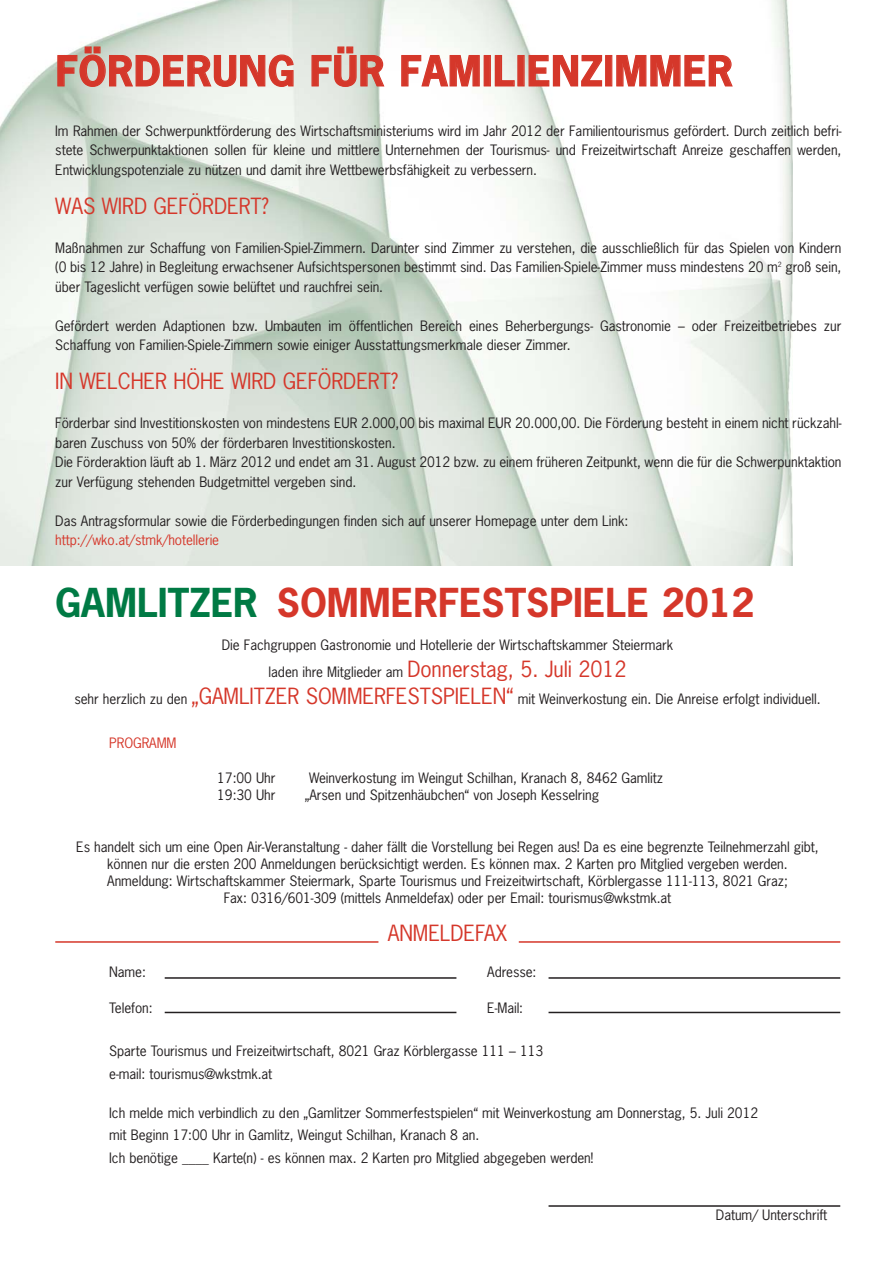
<style>
.page{position:relative;width:893px;height:1263px;background:#fff}
.page>*{position:absolute;margin:0;border:0;box-sizing:border-box;transform-origin:0 0}
.t1{font:700 39px "News Gothic Std";letter-spacing:.02em;color:#d5372a}
.t2{font:700 37.5px "News Gothic Std";color:#d5372a}
.t3{font:21px "News Gothic Std";letter-spacing:-.005em;color:#d5372a}
.t4{font:13.5px/19.5px "News Gothic Std";letter-spacing:-.005em;color:#231f20}
.t5{font:13.5px "News Gothic Std";letter-spacing:-.005em;color:#d5372a}
.s1{color:#d5372a}
.s2{color:#007a44}
.s3{font-size:21px;color:#d5372a}
</style>
<div class="page">
<img style="left:0;top:0;width:793px;height:566px">
<hr style="left:55px;top:941px;width:323px;height:2px;background:#d5372a">
<hr style="left:519px;top:941px;width:321px;height:2px;background:#d5372a">
<hr style="left:549px;top:1205px;width:291px;height:2px;background:#231f20">
<hr style="left:165px;top:977px;width:291px;height:2px;background:#231f20">
<hr style="left:165px;top:1012px;width:291px;height:1px;background:#231f20">
<hr style="left:549px;top:977px;width:291px;height:2px;background:#231f20">
<hr style="left:549px;top:1012px;width:291px;height:1px;background:#231f20">
<p class="t1" style="left:56px;top:53px;width:678px">FÖRDERUNG FÜR FAMILIENZIMMER</p>
<p class="t4" style="left:55px;top:122px;width:788px;text-align:justify">Im Rahmen der Schwerpunktförderung des Wirtschaftsministeriums wird im Jahr 2012 der Familientourismus gefördert. Durch zeitlich befri&shy;stete Schwerpunktaktionen sollen für kleine und mittlere Unternehmen der Tourismus- und Freizeitwirtschaft Anreize geschaffen werden, Entwicklungspotenziale zu nützen und damit ihre Wettbewerbsfähigkeit zu verbessern.</p>
<p class="t3" style="left:55px;top:196px;width:215px">WAS WIRD GEFÖRDERT?</p>
<p class="t4" style="left:55px;top:239px;width:788px;text-align:justify">Maßnahmen zur Schaffung von Familien-Spiel-Zimmern. Darunter sind Zimmer zu verstehen, die ausschließlich für das Spielen von Kindern (0 bis 12 Jahre) in Begleitung erwachsener Aufsichtspersonen bestimmt sind. Das Familien-Spiele-Zimmer muss mindestens 20 m<sup>2</sup> groß sein, über Tageslicht verfügen sowie belüftet und rauchfrei sein.</p>
<p class="t4" style="left:55px;top:317px;width:788px">Gefördert werden Adaptionen bzw. Umbauten im öffentlichen Bereich eines Beherbergungs- Gastronomie – oder Freizeitbetriebes zur<br>Schaffung von Familien-Spiele-Zimmern sowie einiger Ausstattungsmerkmale dieser Zimmer.</p>
<p class="t3" style="left:55px;top:372px;width:344px">IN WELCHER HÖHE WIRD GEFÖRDERT?</p>
<p class="t4" style="left:55px;top:414px;width:788px">Förderbar sind Investitionskosten von mindestens EUR 2.000,00 bis maximal EUR 20.000,00. Die Förderung besteht in einem nicht rückzahl&shy;baren Zuschuss von 50% der förderbaren Investitionskosten.<br>Die Förderaktion läuft ab 1. März 2012 und endet am 31. August 2012 bzw. zu einem früheren Zeitpunkt, wenn die für die Schwerpunktaktion zur Verfügung stehenden Budgetmittel vergeben sind.</p>
<p class="t4" style="left:55px;top:512px;width:575px">Das Antragsformular sowie die Förderbedingungen finden sich auf unserer Homepage unter dem Link: <span class="s1">http://wko.at/stmk/hotellerie</span></p>
<p class="t2" style="left:55px;top:585px;width:701px"><span class="s2">GAMLITZER</span> SOMMERFESTSPIELE 2012</p>
<p class="t4" style="left:74px;top:632px;width:748px;line-height:27px;text-align:center">Die Fachgruppen Gastronomie und Hotellerie der Wirtschaftskammer Steiermark<br>laden ihre Mitglieder am <span class="s3">Donnerstag, 5. Juli 2012<br></span>sehr herzlich zu den <span class="s3">„GAMLITZER SOMMERFESTSPIELEN“</span> mit Weinverkostung ein. Die Anreise erfolgt individuell.</p>
<p class="t5" style="left:109px;top:737px;width:69px">PROGRAMM</p>
<p class="t4" style="left:217px;top:769px;width:60px">17:00 Uhr</p>
<p class="t4" style="left:309px;top:769px;width:356px">Weinverkostung im Weingut Schilhan, Kranach 8, 8462 Gamlitz</p>
<p class="t4" style="left:217px;top:786px;width:60px">19:30 Uhr</p>
<p class="t4" style="left:305px;top:786px;width:296px">„Arsen und Spitzenhäubchen“ von Joseph Kesselring</p>
<p class="t4" style="left:76px;top:839px;width:744px;line-height:17.2px;text-align:center">Es handelt sich um eine Open Air-Veranstaltung - daher fällt die Vorstellung bei Regen aus! Da es eine begrenzte Teilnehmerzahl gibt, können nur die ersten 200 Anmeldungen berücksichtigt werden. Es können max. 2 Karten pro Mitglied vergeben werden.<br>Anmeldung: Wirtschaftskammer Steiermark, Sparte Tourismus und Freizeitwirtschaft, Körblergasse 111-113, 8021 Graz;<br>Fax: 0316/601-309 (mittels Anmeldefax) oder per Email: tourismus@wkstmk.at</p>
<p class="t3" style="left:388px;top:923px;width:121px">ANMELDEFAX</p>
<p class="t4" style="left:109px;top:963px;width:38px">Name:</p>
<p class="t4" style="left:487px;top:963px;width:51px">Adresse:</p>
<p class="t4" style="left:109px;top:999px;width:45px">Telefon:</p>
<p class="t4" style="left:487px;top:999px;width:37px">E-Mail:</p>
<p class="t4" style="left:109px;top:1041px;width:435px;line-height:22.5px">Sparte Tourismus und Freizeitwirtschaft, 8021 Graz Körblergasse 111 – 113 e-mail: tourismus@wkstmk.at</p>
<p class="t4" style="left:109px;top:1102px;width:650px;line-height:22.5px">Ich melde mich verbindlich zu den „Gamlitzer Sommerfestspielen“ mit Weinverkostung am Donnerstag, 5. Juli 2012 mit Beginn 17:00 Uhr in Gamlitz, Weingut Schilhan, Kranach 8 an.<br>Ich benötige ____ Karte(n) - es können max. 2 Karten pro Mitglied abgegeben werden!</p>
<p class="t4" style="left:716px;top:1206px;width:113px">Datum/ Unterschrift</p>
</div>
